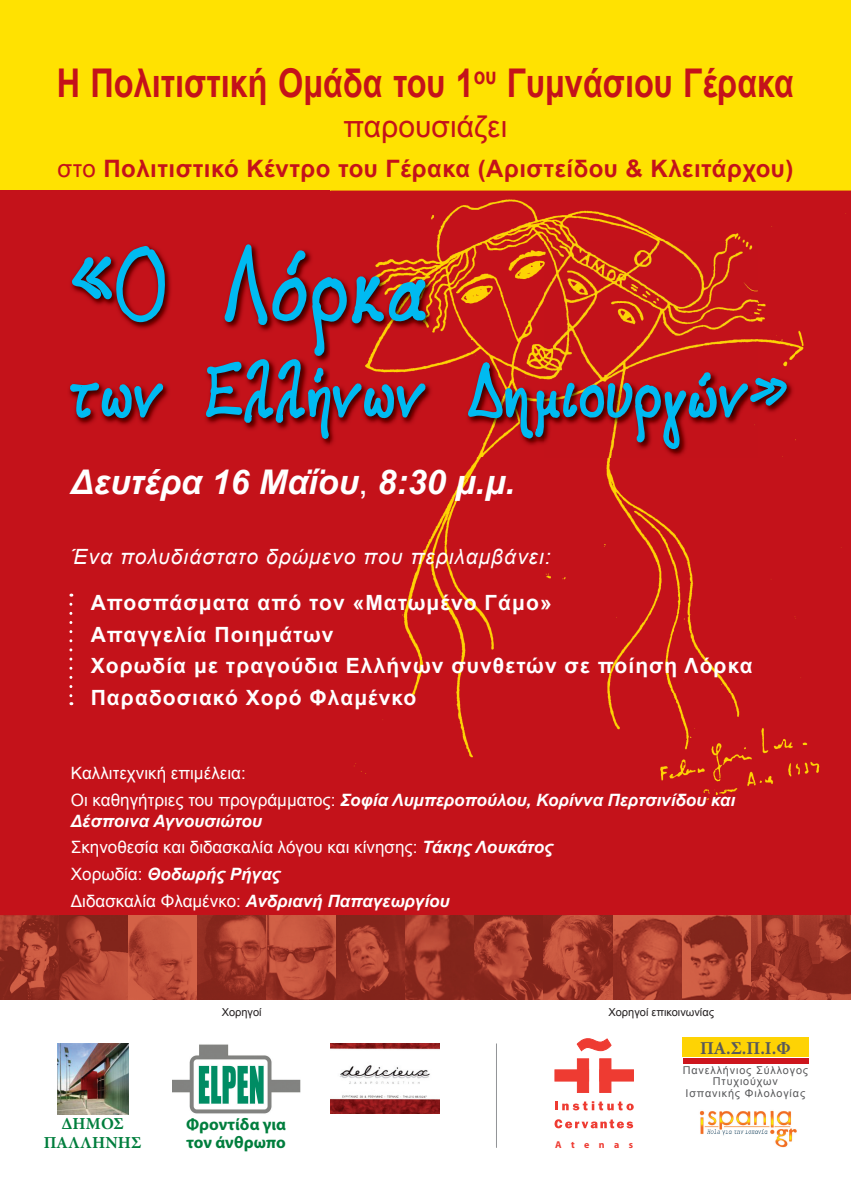
<style>
.page{position:relative;width:851px;height:1191px;background:#fff}
.page>*{position:absolute;margin:0;border:0;box-sizing:border-box;transform-origin:0 0}
.t1{font:125px "VAG Hand Written";letter-spacing:.05em;color:#00baf1;scale:.8 1}
.t2{font:90px "VAG Hand Written";letter-spacing:.05em;color:#00baf1;scale:.8 1}
.t3{font:700 39.6px "Arial";color:#c4121a;scale:.82 1}
.t4{font:italic 700 34px "Arial";color:#fff}
.t5{font:30px "Arial";color:#c4121a}
.t6{font:700 24px "Arial";letter-spacing:.02em;color:#c4121a}
.t7{font:700 21px/31.6px "Arial";letter-spacing:.05em;color:#fff}
.t8{font:italic 21px "Arial";letter-spacing:.05em;color:#fff}
.t9{font:700 18.1px "Minion Pro";color:#57585a}
.t10{font:17px/26.7px "Arial";color:#fff}
.t11{font:700 16.8px/18.5px "Myriad Pro";color:#007e3d}
.t12{font:700 16.8px/18.5px "Minion Pro";letter-spacing:.01em;color:#007e3d;text-align:center}
.t13{font:11px "Arial";color:#231f20}
.t14{font:10.8px/11.7px "Arial";letter-spacing:.08em;color:#57585a;text-align:center}
.t15{font:700 9.9px "Myriad Pro";letter-spacing:.955em;color:#ee3b32}
.s1{font-weight:400}
.s2{font-weight:400;font-style:normal}
.s3{font-weight:700;font-style:italic}
</style>
<div class="page">
<div style="left:0;top:0;width:850px;height:197px;background:#ffe201"></div>
<div style="left:0;top:190px;width:850px;height:809px;background:#c4121a"></div>
<img style="left:0;top:915px;width:850px;height:84px">
<img style="left:330px;top:190px;width:520px;height:51px">
<img style="left:781px;top:330px;width:61px;height:447px">
<img style="left:354px;top:474px;width:427px;height:326px">
<img style="left:57px;top:1043px;width:71px;height:71px">
<img style="left:173px;top:1044px;width:127px;height:70px">
<img style="left:330px;top:1043px;width:110px;height:70px">
<svg style="left:555px;top:1101px;width:78px;height:9px"></svg>
<svg style="left:554px;top:1119px;width:79px;height:9px"></svg>
<div style="left:599px;top:1069px;width:34px;height:12px;background:#ee3b32;border:1px solid #ee3b32"></div>
<div style="left:599px;top:1058px;width:12px;height:34px;background:#ee3b32;border:1px solid #ee3b32"></div>
<div style="left:554px;top:1069px;width:34px;height:12px;background:#ee3b32;border:1px solid #ee3b32"></div>
<div style="left:577px;top:1058px;width:11px;height:34px;background:#ee3b32"></div>
<svg style="left:577px;top:1038px;width:34px;height:13px"></svg>
<div style="left:682px;top:1037px;width:126px;height:19px;background:#fed304"></div>
<div style="left:682px;top:1058px;width:126px;height:5px;background:#cd151d"></div>
<hr style="left:496px;top:1043px;width:1px;height:104px;background:#939598">
<img style="left:80px;top:241px;width:714px;height:216px">
<svg style="left:71px;top:244px;width:95px;height:87px"></svg>
<svg style="left:69px;top:381px;width:94px;height:42px"></svg>
<svg style="left:205px;top:240px;width:221px;height:297px"></svg>
<svg style="left:466px;top:361px;width:323px;height:169px"></svg>
<svg style="left:69px;top:604px;width:3px;height:101px"></svg>
<img style="left:699px;top:1110px;width:98px;height:37px">
<h3 class="t3" style="left:57px;top:57px;width:900px">H Πολιτιστική Ομάδα του 1<sup>ου</sup> Γυμνάσιου Γέρακα</h3>
<h3 class="t5" style="left:343px;top:107px;width:165px">παρουσιάζει</h3>
<h3 class="t6" style="left:58px;top:153px;width:737px"><span class="s1">στο</span> Πολιτιστικό Κέντρο του Γέρακα (Αριστείδου &amp; Κλειτάρχου)</h3>
<h1 class="t1" style="left:71px;top:208px;width:445px">«Ο Λόρκα</h1>
<h2 class="t2" style="left:71px;top:336px;width:895px">των Ελλήνων Δημιουργών»</h2>
<h3 class="t4" style="left:71px;top:460px;width:445px">Δευτέρα 16 Μαΐου<span class="s2">,</span> 8:30 μ.μ.</h3>
<p class="t8" style="left:71px;top:543px;width:481px">Ένα πολυδιάστατο δρώμενο που περιλαμβάνει:</p>
<p class="t7" style="left:91px;top:587px;width:663px">Αποσπάσματα από τον «Ματωμένο Γάμο»<br>Απαγγελία Ποιημάτων<br>Χορωδία με τραγούδια Ελλήνων συνθετών σε ποίηση Λόρκα Παραδοσιακό Χορό Φλαμένκο</p>
<p class="t10" style="left:71px;top:760px;width:665px">Καλλιτεχνική επιμέλεια:<br>Οι καθηγήτριες του προγράμματος: <span class="s3">Σοφία Λυμπεροπούλου, Κορίννα Περτσινίδου και</span></p>
<p class="t10" style="left:71px;top:807px;width:484px"><span class="s3">Δέσποινα Αγνουσιώτου<br></span>Σκηνοθεσία και διδασκαλία λόγου και κίνησης: <span class="s3">Τάκης Λουκάτος </span>Χορωδία: <span class="s3">Θοδωρής Ρήγας<br></span>Διδασκαλία Φλαμένκο: <span class="s3">Ανδριανή Παπαγεωργίου</span></p>
<p class="t13" style="left:222px;top:1005px;width:41px">Χορηγοί</p>
<p class="t13" style="left:608px;top:1005px;width:107px">Χορηγοί επικοινωνίας</p>
<p class="t9" style="left:700px;top:1035px;width:92px">ΠΑ.Σ.Π.Ι.Φ</p>
<p class="t12" style="left:44px;top:1114px;width:99px">ΔΗΜΟΣ<br>ΠΑΛΛΗΝΗΣ</p>
<p class="t11" style="left:186px;top:1114px;width:101px">Φροντίδα για τον άνθρωπο</p>
<p class="t15" style="left:555px;top:1138px;width:79px">Atenas</p>
<p class="t14" style="left:682px;top:1064px;width:127px">Πανελλήνιος Σύλλογος<br>Πτυχιούχων<br>Ισπανικής Φιλολογίας</p>
</div>
